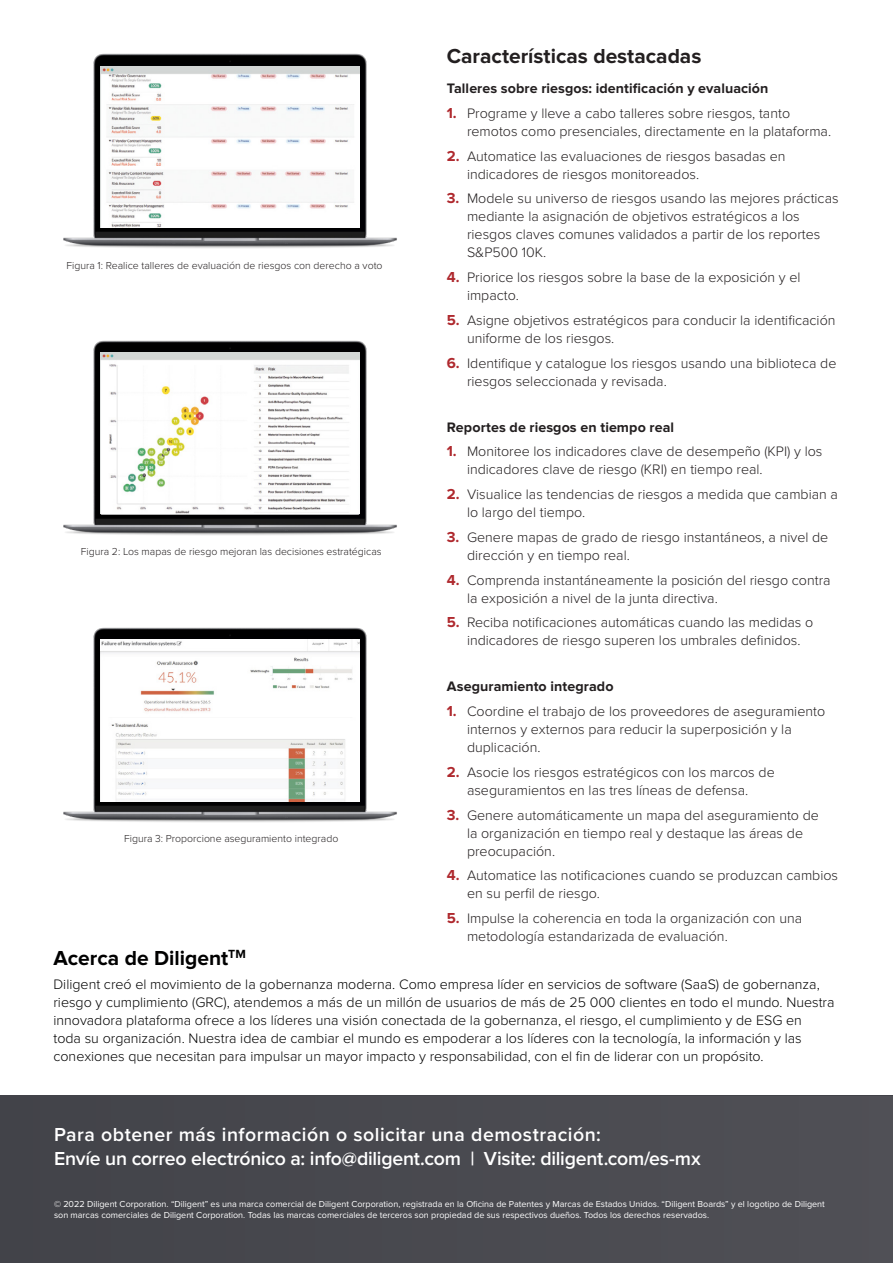
<style>
.page{position:relative;width:893px;height:1263px;background:#fff}
.page>*{position:absolute;margin:0;border:0;box-sizing:border-box;transform-origin:0 0}
.Body_text{font:700 21px "Proxima Nova";color:#231f20}
.H4_-_Body{font:700 21px "Proxima Nova";color:#010000}
.Title_Intro{font:600 19.5px "Proxima Nova";letter-spacing:-.005em;color:#fff}
.Title_Intro-2{font:600 19.5px "Proxima Nova";letter-spacing:.025em;color:#fff}
.t1{font:300 14.25px/18px "Proxima Nova";color:#231f20}
.SG_Brochure_-_BODY{font:300 14.25px/18px "Proxima Nova";color:#010000}
.Body_text-2{font:700 14.25px "Proxima Nova";letter-spacing:.005em;color:#231f20}
.t2{font:300 10.5px "Proxima Nova";color:#231f20}
.Body_opener{font:9px/10.8px "Proxima Nova";color:#fff}
.s1{font-weight:700;font-size:15px;color:#af292e}
</style>
<div class="page">
<div style="left:0;top:1096px;width:893px;height:167px;background:#49494f"></div>
<img style="left:63px;top:53px;width:334px;height:195px">
<img style="left:63px;top:340px;width:334px;height:195px">
<img style="left:63px;top:627px;width:334px;height:195px">
<img style="left:100px;top:67px;width:259px;height:161px">
<img style="left:100px;top:353px;width:259px;height:161px">
<img style="left:100px;top:640px;width:259px;height:161px">
<p class="t2" style="left:66px;top:259px;width:318px">Figura 1: Realice talleres de evaluación de riesgos con derecho a voto</p>
<p class="t2" style="left:81px;top:546px;width:302px">Figura 2: Los mapas de riesgo mejoran las decisiones estratégicas</p>
<p class="t2" style="left:124px;top:833px;width:216px">Figura 3: Proporcione aseguramiento integrado</p>
<p class="Body_text" style="left:447px;top:44px;width:256px">Características destacadas</p>
<p class="Body_text-2" style="left:447px;top:80px;width:323px">Talleres sobre riesgos: identificación y evaluación</p>
<p class="t1" style="left:467px;top:104px;width:366px;text-indent:-20px"><span class="s1">1.</span> Programe y lleve a cabo talleres sobre riesgos, tanto remotos como presenciales, directamente en la plataforma.</p>
<p class="t1" style="left:467px;top:147px;width:320px;text-indent:-20px"><span class="s1">2.</span> Automatice las evaluaciones de riesgos basadas en indicadores de riesgos monitoreados.</p>
<p class="t1" style="left:467px;top:190px;width:373px;text-indent:-20px"><span class="s1">3.</span> Modele su universo de riesgos usando las mejores prácticas mediante la asignación de objetivos estratégicos a los riesgos claves comunes validados a partir de los reportes S&amp;P500 10K.</p>
<p class="t1" style="left:467px;top:269px;width:335px;text-indent:-20px"><span class="s1">4.</span> Priorice los riesgos sobre la base de la exposición y el impacto.</p>
<p class="t1" style="left:467px;top:311px;width:370px;text-indent:-20px"><span class="s1">5.</span> Asigne objetivos estratégicos para conducir la identificación uniforme de los riesgos.</p>
<p class="t1" style="left:467px;top:354px;width:371px;text-indent:-20px"><span class="s1">6.</span> Identifique y catalogue los riesgos usando una biblioteca de riesgos seleccionada y revisada.</p>
<p class="Body_text-2" style="left:447px;top:419px;width:229px">Reportes de riesgos en tiempo real</p>
<p class="t1" style="left:467px;top:443px;width:357px;text-indent:-20px"><span class="s1">1.</span> Monitoree los indicadores clave de desempeño (KPI) y los indicadores clave de riesgo (KRI) en tiempo real.</p>
<p class="t1" style="left:467px;top:485px;width:373px;text-indent:-20px"><span class="s1">2.</span> Visualice las tendencias de riesgos a medida que cambian a lo largo del tiempo.</p>
<p class="t1" style="left:467px;top:528px;width:363px;text-indent:-20px"><span class="s1">3.</span> Genere mapas de grado de riesgo instantáneos, a nivel de dirección y en tiempo real.</p>
<p class="t1" style="left:467px;top:571px;width:365px;text-indent:-20px"><span class="s1">4.</span> Comprenda instantáneamente la posición del riesgo contra la exposición a nivel de la junta directiva.</p>
<p class="t1" style="left:447px;top:614px;width:368px;text-align:center"><span class="s1">5.</span> Reciba notificaciones automáticas cuando las medidas o indicadores de riesgo superen los umbrales definidos.</p>
<p class="Body_text-2" style="left:447px;top:678px;width:168px">Aseguramiento integrado</p>
<p class="t1" style="left:467px;top:702px;width:360px;text-indent:-20px"><span class="s1">1.</span> Coordine el trabajo de los proveedores de aseguramiento internos y externos para reducir la superposición y la duplicación.</p>
<p class="t1" style="left:447px;top:763px;width:329px;text-align:center"><span class="s1">2.</span> Asocie los riesgos estratégicos con los marcos de aseguramientos en las tres líneas de defensa.</p>
<p class="t1" style="left:467px;top:806px;width:353px;text-indent:-20px"><span class="s1">3.</span> Genere automáticamente un mapa del aseguramiento de la organización en tiempo real y destaque las áreas de preocupación.</p>
<p class="t1" style="left:467px;top:867px;width:373px;text-indent:-20px"><span class="s1">4.</span> Automatice las notificaciones cuando se produzcan cambios en su perfil de riesgo.</p>
<p class="t1" style="left:467px;top:909px;width:337px;text-indent:-20px"><span class="s1">5.</span> Impulse la coherencia en toda la organización con una metodología estandarizada de evaluación.</p>
<p class="H4_-_Body" style="left:53px;top:945px;width:194px">Acerca de Diligent<sup>TM</sup></p>
<p class="SG_Brochure_-_BODY" style="left:53px;top:976px;width:783px">Diligent creó el movimiento de la gobernanza moderna. Como empresa líder en servicios de software (SaaS) de gobernanza, riesgo y cumplimiento (GRC), atendemos a más de un millón de usuarios de más de 25 000 clientes en todo el mundo. Nuestra innovadora plataforma ofrece a los líderes una visión conectada de la gobernanza, el riesgo, el cumplimiento y de ESG en<br>toda su organización. Nuestra idea de cambiar el mundo es empoderar a los líderes con la tecnología, la información y las conexiones que necesitan para impulsar un mayor impacto y responsabilidad, con el fin de liderar con un propósito.</p>
<p class="Title_Intro-2" style="left:54px;top:1123px;width:548px">Para obtener más información o solicitar una demostración:</p>
<p class="Title_Intro" style="left:54px;top:1146px;width:648px">Envíe un correo electrónico a: info@diligent.com | Visite: diligent.com/es-mx</p>
<p class="Body_opener" style="left:54px;top:1198px;width:772px">© 2022 Diligent Corporation. “Diligent” es una marca comercial de Diligent Corporation, registrada en la Oficina de Patentes y Marcas de Estados Unidos. “Diligent Boards” y el logotipo de Diligent son marcas comerciales de Diligent Corporation. Todas las marcas comerciales de terceros son propiedad de sus respectivos dueños. Todos los derechos reservados.</p>
</div>
